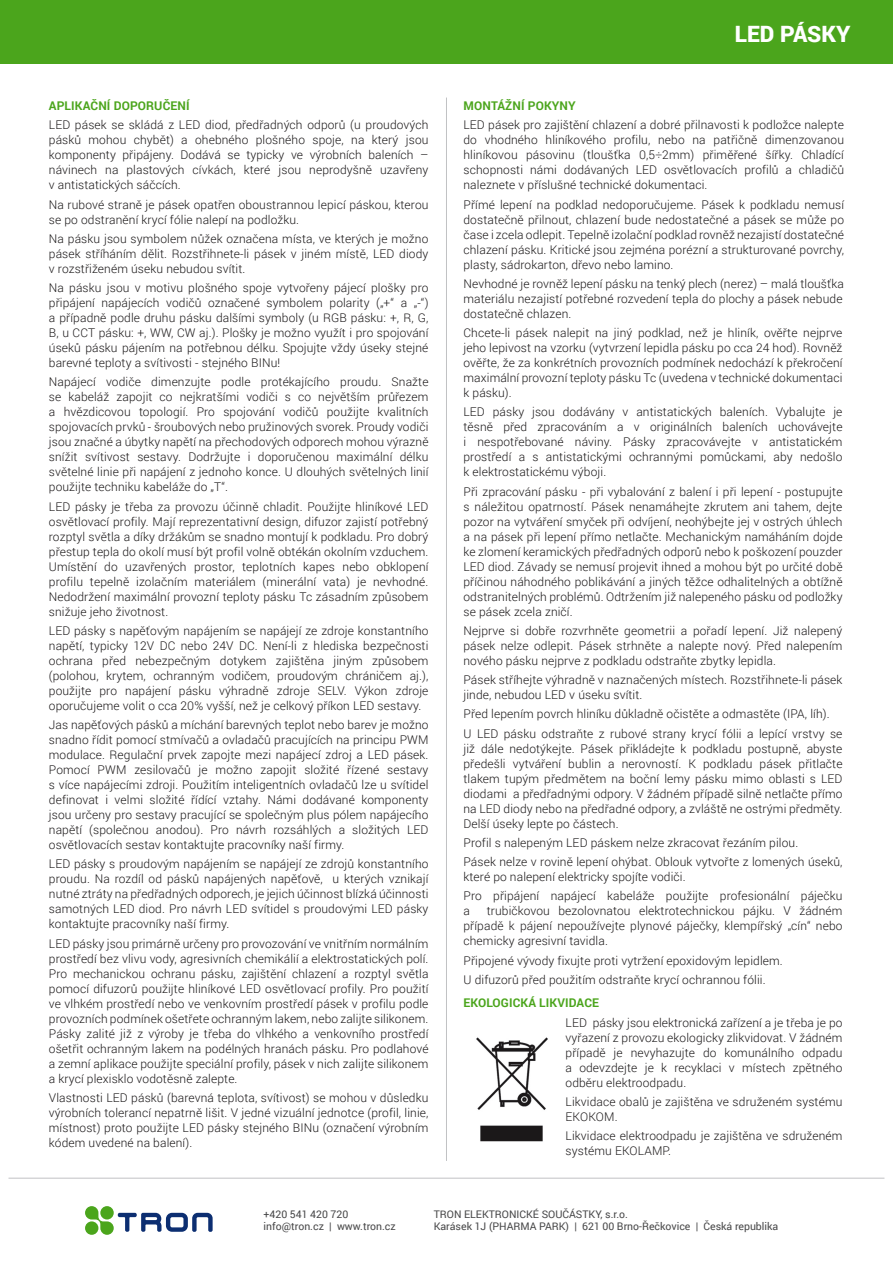
<style>
.page{position:relative;width:893px;height:1263px;background:#fff}
.page>*{position:absolute;margin:0;border:0;box-sizing:border-box;transform-origin:0 0}
.t1{font:900 22.5px "Roboto";color:#fff}
.t2{font:300 12px/15px "Roboto";letter-spacing:.01em;color:#1b1819;text-align:justify}
.t3{font:700 12px "Roboto";letter-spacing:.01em;color:#4ba51c}
.t4{font:10.5px/12.6px "Roboto";color:#474748}
</style>
<div class="page">
<div style="left:0;top:0;width:893px;height:64px;background:#4ba51c"></div>
<img style="left:476px;top:1037px;width:72px;height:105px">
<svg style="left:85px;top:1206px;width:128px;height:29px"></svg>
<hr style="left:9px;top:1178px;width:875px;height:1px;background:#c1c2c4">
<hr style="left:446px;top:98px;width:1px;height:1063px;background:#c1c2c4">
<p class="t3" style="left:49px;top:97px;width:142px">APLIKAČNÍ DOPORUČENÍ</p>
<p class="t2" style="left:49px;top:117px;width:381px">LED pásek se skládá z LED diod, předřadných odporů (u proudových pásků mohou chybět) a ohebného plošného spoje, na který jsou komponenty připájeny. Dodává se typicky ve výrobních baleních – návinech na plastových cívkách, které jsou neprodyšně uzavřeny v antistatických sáčcích.</p>
<p class="t2" style="left:49px;top:196px;width:381px">Na rubové straně je pásek opatřen oboustrannou lepicí páskou, kterou se po odstranění krycí fólie nalepí na podložku.</p>
<p class="t2" style="left:49px;top:231px;width:381px">Na pásku jsou symbolem nůžek označena místa, ve kterých je možno pásek stříháním dělit. Rozstřihnete-li pásek v jiném místě, LED diody v rozstřiženém úseku nebudou svítit.</p>
<p class="t2" style="left:49px;top:280px;width:381px">Na pásku jsou v motivu plošného spoje vytvořeny pájecí plošky pro připájení napájecích vodičů označené symbolem polarity („+“ a „-“) a případně podle druhu pásku dalšími symboly (u RGB pásku: +, R, G, B, u CCT pásku: +, WW, CW aj.). Plošky je možno využít i pro spojování úseků pásku pájením na potřebnou délku. Spojujte vždy úseky stejné barevné teploty a svítivosti - stejného BINu!</p>
<p class="t2" style="left:49px;top:374px;width:381px">Napájecí vodiče dimenzujte podle protékajícího proudu. Snažte se kabeláž zapojit co nejkratšími vodiči s co největším průřezem a hvězdicovou topologií. Pro spojování vodičů použijte kvalitních spojovacích prvků - šroubových nebo pružinových svorek. Proudy vodiči jsou značné a úbytky napětí na přechodových odporech mohou výrazně snížit svítivost sestavy. Dodržujte i doporučenou maximální délku světelné linie při napájení z jednoho konce. U dlouhých světelných linií použijte techniku kabeláže do „T“.</p>
<p class="t2" style="left:49px;top:498px;width:381px">LED pásky je třeba za provozu účinně chladit. Použijte hliníkové LED osvětlovací profily. Mají reprezentativní design, difuzor zajistí potřebný rozptyl světla a díky držákům se snadno montují k podkladu. Pro dobrý přestup tepla do okolí musí být profil volně obtékán okolním vzduchem.<br>Umístění do uzavřených prostor, teplotních kapes nebo obklopení profilu tepelně izolačním materiálem (minerální vata) je nevhodné.<br>Nedodržení maximální provozní teploty pásku Tc zásadním způsobem snižuje jeho životnost.</p>
<p class="t2" style="left:49px;top:623px;width:381px">LED pásky s napěťovým napájením se napájejí ze zdroje konstantního napětí, typicky 12V DC nebo 24V DC. Není-li z hlediska bezpečnosti ochrana před nebezpečným dotykem zajištěna jiným způsobem (polohou, krytem, ochranným vodičem, proudovým chráničem aj.), použijte pro napájení pásku výhradně zdroje SELV. Výkon zdroje oporučujeme volit o cca 20% vyšší, než je celkový příkon LED sestavy.</p>
<p class="t2" style="left:49px;top:717px;width:381px">Jas napěťových pásků a míchání barevných teplot nebo barev je možno snadno řídit pomocí stmívačů a ovladačů pracujících na principu PWM modulace. Regulační prvek zapojte mezi napájecí zdroj a LED pásek.<br>Pomocí PWM zesilovačů je možno zapojit složité řízené sestavy s více napájecími zdroji. Použitím inteligentních ovladačů lze u svítidel definovat i velmi složité řídící vztahy. Námi dodávané komponenty jsou určeny pro sestavy pracující se společným plus pólem napájecího napětí (společnou anodou). Pro návrh rozsáhlých a složitých LED osvětlovacích sestav kontaktujte pracovníky naší firmy.</p>
<p class="t2" style="left:49px;top:856px;width:381px">LED pásky s proudovým napájením se napájejí ze zdrojů konstantního proudu. Na rozdíl od pásků napájených napěťově, u kterých vznikají nutné ztráty na předřadných odporech, je jejich účinnost blízká účinnosti samotných LED diod. Pro návrh LED svítidel s proudovými LED pásky kontaktujte pracovníky naší firmy.</p>
<p class="t2" style="left:49px;top:935px;width:381px">LED pásky jsou primárně určeny pro provozování ve vnitřním normálním prostředí bez vlivu vody, agresivních chemikálií a elektrostatických polí.<br>Pro mechanickou ochranu pásku, zajištění chlazení a rozptyl světla pomocí difuzorů použijte hliníkové LED osvětlovací profily. Pro použití ve vlhkém prostředí nebo ve venkovním prostředí pásek v profilu podle provozních podmínek ošetřete ochranným lakem, nebo zalijte silikonem.<br>Pásky zalité již z výroby je třeba do vlhkého a venkovního prostředí ošetřit ochranným lakem na podélných hranách pásku. Pro podlahové a zemní aplikace použijte speciální profily, pásek v nich zalijte silikonem a krycí plexisklo vodotěsně zalepte.</p>
<p class="t2" style="left:49px;top:1090px;width:381px">Vlastnosti LED pásků (barevná teplota, svítivost) se mohou v důsledku výrobních tolerancí nepatrně lišit. V jedné vizuální jednotce (profil, linie, místnost) proto použijte LED pásky stejného BINu (označení výrobním kódem uvedené na balení).</p>
<h1 class="t1" style="left:735px;top:18px;width:117px">LED PÁSKY</h1>
<p class="t3" style="left:463px;top:97px;width:114px">MONTÁŽNÍ POKYNY</p>
<p class="t2" style="left:463px;top:117px;width:382px">LED pásek pro zajištění chlazení a dobré přilnavosti k podložce nalepte do vhodného hliníkového profilu, nebo na patřičně dimenzovanou hliníkovou pásovinu (tloušťka 0,5÷2mm) přiměřené šířky. Chladící schopnosti námi dodávaných LED osvětlovacích profilů a chladičů naleznete v příslušné technické dokumentaci.</p>
<p class="t2" style="left:463px;top:196px;width:382px">Přímé lepení na podklad nedoporučujeme. Pásek k podkladu nemusí dostatečně přilnout, chlazení bude nedostatečné a pásek se může po čase i zcela odlepit. Tepelně izolační podklad rovněž nezajistí dostatečné chlazení pásku. Kritické jsou zejména porézní a strukturované povrchy, plasty, sádrokarton, dřevo nebo lamino.</p>
<p class="t2" style="left:463px;top:276px;width:382px;text-align:left">Nevhodné je rovněž lepení pásku na tenký plech (nerez) – malá tloušťka materiálu nezajistí potřebné rozvedení tepla do plochy a pásek nebude dostatečně chlazen.</p>
<p class="t2" style="left:463px;top:325px;width:380px">Chcete-li pásek nalepit na jiný podklad, než je hliník, ověřte nejprve jeho lepivost na vzorku (vytvrzení lepidla pásku po cca 24 hod). Rovněž ověřte, že za konkrétních provozních podmínek nedochází k překročení maximální provozní teploty pásku Tc (uvedena v technické dokumentaci k pásku).</p>
<p class="t2" style="left:463px;top:404px;width:380px">LED pásky jsou dodávány v antistatických baleních. Vybalujte je těsně před zpracováním a v originálních baleních uchovávejte i nespotřebované náviny. Pásky zpracovávejte v antistatickém prostředí a s antistatickými ochrannými pomůckami, aby nedošlo k elektrostatickému výboji.</p>
<p class="t2" style="left:463px;top:483px;width:381px">Při zpracování pásku - při vybalování z balení i při lepení - postupujte s náležitou opatrností. Pásek nenamáhejte zkrutem ani tahem, dejte pozor na vytváření smyček při odvíjení, neohýbejte jej v ostrých úhlech a na pásek při lepení přímo netlačte. Mechanickým namáháním dojde ke zlomení keramických předřadných odporů nebo k poškození pouzder LED diod. Závady se nemusí projevit ihned a mohou být po určité době příčinou náhodného poblikávání a jiných těžce odhalitelných a obtížně odstranitelných problémů. Odtržením již nalepeného pásku od podložky se pásek zcela zničí.</p>
<p class="t2" style="left:463px;top:623px;width:380px">Nejprve si dobře rozvrhněte geometrii a pořadí lepení. Již nalepený pásek nelze odlepit. Pásek strhněte a nalepte nový. Před nalepením nového pásku nejprve z podkladu odstraňte zbytky lepidla.</p>
<p class="t2" style="left:463px;top:672px;width:380px">Pásek stříhejte výhradně v naznačených místech. Rozstřihnete-li pásek jinde, nebudou LED v úseku svítit.</p>
<p class="t2" style="left:463px;top:704px;width:380px;line-height:19.2px">Před lepením povrch hliníku důkladně očistěte a odmastěte (IPA, líh).<br>U LED pásku odstraňte z rubové strany krycí fólii a lepící vrstvy se</p>
<p class="t2" style="left:463px;top:740px;width:381px">již dále nedotýkejte. Pásek přikládejte k podkladu postupně, abyste předešli vytváření bublin a nerovností. K podkladu pásek přitlačte tlakem tupým předmětem na boční lemy pásku mimo oblasti s LED diodami a předřadnými odpory. V žádném případě silně netlačte přímo na LED diody nebo na předřadné odpory, a zvláště ne ostrými předměty.<br>Delší úseky lepte po částech.</p>
<p class="t2" style="left:463px;top:833px;width:380px;line-height:19.2px">Profil s nalepeným LED páskem nelze zkracovat řezáním pilou.<br>Pásek nelze v rovině lepení ohýbat. Oblouk vytvořte z lomených úseků,</p>
<p class="t2" style="left:463px;top:867px;width:381px;line-height:19.2px">které po nalepení elektricky spojíte vodiči.<br>Pro připájení napájecí kabeláže použijte profesionální páječku</p>
<p class="t2" style="left:463px;top:903px;width:8px">a</p>
<p class="t2" style="left:463px;top:903px;width:380px;text-indent:23px">trubičkovou bezolovnatou elektrotechnickou pájku. V žádném případě k pájení nepoužívejte plynové páječky, klempířský „cín“ nebo chemicky agresivní tavidla.</p>
<p class="t2" style="left:463px;top:950px;width:321px;line-height:19.2px">Připojené vývody fixujte proti vytržení epoxidovým lepidlem.<br>U difuzorů před použitím odstraňte krycí ochrannou fólii.</p>
<p class="t3" style="left:463px;top:995px;width:137px">EKOLOGICKÁ LIKVIDACE</p>
<p class="t2" style="left:566px;top:1014px;width:278px">LED pásky jsou elektronická zařízení a je třeba je po vyřazení z provozu ekologicky zlikvidovat. V žádném případě je nevyhazujte do komunálního odpadu a odevzdejte je k recyklaci v místech zpětného odběru elektroodpadu.</p>
<p class="t2" style="left:566px;top:1094px;width:278px">Likvidace obalů je zajištěna ve sdruženém systému<br>EKOKOM.</p>
<p class="t2" style="left:566px;top:1128px;width:278px">Likvidace elektroodpadu je zajištěna ve sdruženém systému EKOLAMP.</p>
<p class="t4" style="left:264px;top:1207px;width:134px">+420 541 420 720 info@tron.cz | www.tron.cz</p>
<p class="t4" style="left:434px;top:1207px;width:346px">TRON ELEKTRONICKÉ SOUČÁSTKY, s.r.o.<br>Karásek 1J (PHARMA PARK) | 621 00 Brno-Řečkovice | Česká republika</p>
</div>
